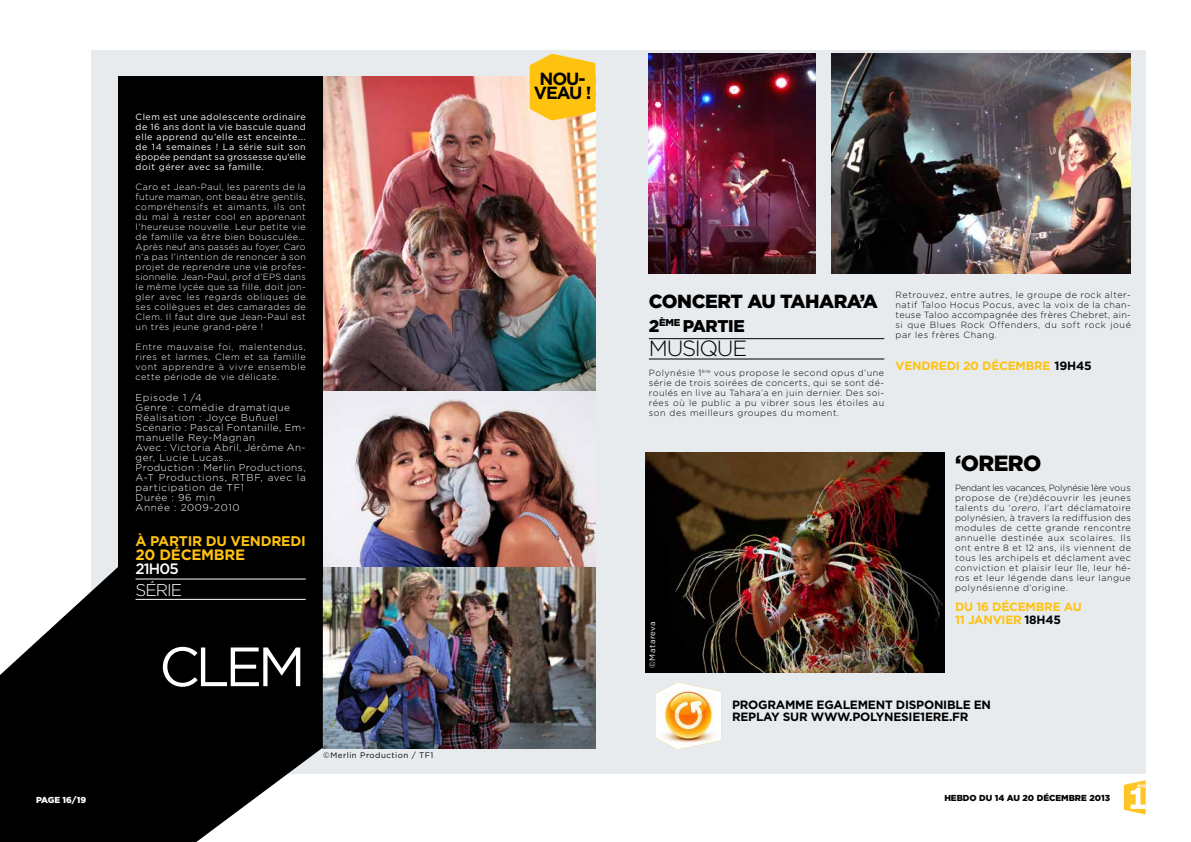
<style>
.page{position:relative;width:1191px;height:842px;background:#fff}
.page>*{position:absolute;margin:0;border:0;box-sizing:border-box;transform-origin:0 0}
.t1{font:55.2px "Gotham";color:#fff}
.t2{font:300 22px "Gotham";color:#000}
.t3{font:900 22px "Gotham";color:#000}
.t4{font:900 19px "Gotham";letter-spacing:-.025em;color:#000}
.t5{font:700 17.6px/14.1px "Gotham";letter-spacing:-.06em;color:#000;text-align:center}
.t6{font:900 17px "Gotham";letter-spacing:-.025em;color:#000}
.t7{font:300 17px "Gotham";letter-spacing:.01em;color:#fff}
.t8{font:700 15px "Gotham";letter-spacing:-.02em;color:#ffc20e}
.t9{font:500 15px "Gotham";letter-spacing:-.06em;color:#fff}
.t10{font:700 14px "Gotham";letter-spacing:-.02em;color:#ffc20e}
.t11{font:700 12px/12px "Gotham";letter-spacing:-.02em;color:#000}
.t12{font:700 12px/13px "Gotham";letter-spacing:-.02em;color:#ffc20e}
.t13{font:300 10px/10px "Gotham";letter-spacing:.05em;color:#fff}
.t14{font:300 9px/10px "Gotham";letter-spacing:.06em;color:#000;text-align:justify}
.t15{font:300 9px/10px "Gotham";letter-spacing:.06em;color:#fff}
.t16{font:9px/10px "Gotham";letter-spacing:.05em;color:#fff;text-align:justify}
.t17{font:900 8.7px "Gotham";color:#000}
.t18{font:900 8.7px "Gotham";color:#fff}
.t19{font:8px "Gotham";letter-spacing:.06em;color:#000}
.t20{font:8px "Gotham";letter-spacing:.06em;color:#fff}
.s1{color:#000}
.s2{font-style:italic}
</style>
<div class="page">
<div style="left:91px;top:50px;width:1054px;height:723px;background:#e7ebee"></div>
<img style="left:323px;top:566px;width:272px;height:182px">
<img style="left:323px;top:77px;width:272px;height:314px">
<img style="left:323px;top:397px;width:272px;height:169px">
<img style="left:832px;top:54px;width:298px;height:219px">
<img style="left:645px;top:453px;width:299px;height:219px">
<img style="left:649px;top:54px;width:166px;height:219px">
<svg style="left:530px;top:54px;width:65px;height:67px;background:#fcc62c"></svg>
<img style="left:655px;top:683px;width:66px;height:66px">
<div style="left:118px;top:77px;width:205px;height:501px;background:#000"></div>
<svg style="left:1123px;top:780px;width:22px;height:34px"></svg>
<svg style="left:0;top:567px;width:323px;height:275px;fill:#000"></svg>
<hr style="left:136px;top:579px;width:170px;height:1px;background:#fff">
<hr style="left:136px;top:599px;width:170px;height:1px;background:#fff">
<hr style="left:649px;top:338px;width:235px;height:1px;background:#000">
<hr style="left:649px;top:359px;width:235px;height:1px;background:#000">
<p class="t16" style="left:136px;top:112px;width:172px">Clem est une adolescente ordinaire de 16 ans dont la vie bascule quand elle apprend qu’elle est enceinte... de 14 semaines ! La série suit son épopée pendant sa grossesse qu’elle doit gérer avec sa famille.</p>
<p class="t15" style="left:136px;top:182px;width:172px">Caro et Jean-Paul, les parents de la future maman, ont beau être gentils, compréhensifs et aimants, ils ont du mal à rester cool en apprenant l’heureuse nouvelle. Leur petite vie de famille va être bien bousculée… Après neuf ans passés au foyer, Caro n’a pas l’intention de renoncer à son projet de reprendre une vie profes&shy;sionnelle. Jean-Paul, prof d’EPS dans le même lycée que sa fille, doit jon&shy;gler avec les regards obliques de ses collègues et des camarades de Clem. I l faut dire que Jean-Paul est un très jeune grand-père !</p>
<p class="t15" style="left:136px;top:342px;width:172px;text-align:justify">Entre mauvaise foi, malentendus, rires et larmes, Clem et sa famille vont apprendre à vivre ensemble cette période de vie délicate.</p>
<p class="t13" style="left:136px;top:392px;width:172px">Episode 1 /4<br>Genre : comédie dramatique<br>Réalisation : Joyce Buñuel<br>Scénario : Pascal Fontanille, Em&shy;manuelle Rey-Magnan<br>Avec : Victoria Abril, Jérôme An&shy;ger, Lucie Lucas…<br>Production : Merlin Productions,<br>A-T Productions, RTBF, avec la participation de TF1<br>Durée : 96 min<br>Année : 2009-2010</p>
<h3 class="t10" style="left:136px;top:532px;width:106px">À PARTIR DU VENDREDI</h3>
<h3 class="t8" style="left:136px;top:545px;width:111px">20 DÉCEMBRE</h3>
<h3 class="t9" style="left:136px;top:559px;width:45px">21h05</h3>
<h3 class="t7" style="left:136px;top:579px;width:48px">série</h3>
<h1 class="t1" style="left:159px;top:631px;width:137px">clem</h1>
<p class="t19" style="left:323px;top:750px;width:112px">©Merlin Production / TF1</p>
<h3 class="t5" style="left:534px;top:72px;width:59px">NOU-<br>VEAU !</h3>
<h3 class="t4" style="left:649px;top:288px;width:231px">CONCERT AU TAHARA’A</h3>
<h3 class="t6" style="left:649px;top:314px;width:96px">2<sup>ÈME</sup> PARTIE</h3>
<h2 class="t2" style="left:649px;top:334px;width:100px">musique</h2>
<p class="t14" style="left:649px;top:367px;width:237px">Polynésie 1<sup>ère</sup> vous propose le second opus d’une série de trois soirées de concerts, qui se sont dé&shy;roulés en live au Tahara’a en juin dernier. Des soi&shy;rées où le public a pu vibrer sous les étoiles au son des meilleurs groupes du moment.</p>
<p class="t14" style="left:895px;top:289px;width:237px">Retrouvez, entre autres, le groupe de rock alter&shy;natif Taloo Hocus Pocus, avec la voix de la chan&shy;teuse Taloo accompagnée des frères Chebret, ain&shy;si que Blues Rock Offenders, du soft rock joué par les frères Chang.</p>
<h3 class="t12" style="left:895px;top:359px;width:197px">VENDREDI 20 DÉCEMBRE <span class="s1">19H45</span></h3>
<p class="t20" style="left:647px;top:668px;width:48px;rotate:-90deg">©Matareva</p>
<h2 class="t3" style="left:955px;top:448px;width:86px">‘ORERO</h2>
<p class="t14" style="left:955px;top:483px;width:177px">Pendant les vacances, Polynésie 1ère vous propose de (re)découvrir les jeunes talents du ‘<span class="s2">orero</span>, l’art déclamatoire polynésien, à travers la rediffusion des modules de cette grande rencontre annuelle destinée aux scolaires. I ls ont entre 8 et 12 ans, ils viennent de tous les archipels et déclament avec conviction et plaisir leur île, leur hé&shy;ros et leur légende dans leur langue polynésienne d’origine.</p>
<h3 class="t12" style="left:955px;top:600px;width:128px">DU 16 DÉCEMBRE AU<br>11 JANVIER <span class="s1">18H45</span></h3>
<h3 class="t11" style="left:732px;top:698px;width:261px">PROGRAMME EGALEMENT DISPONIBLE EN<br>REPLAY SUR</h3>
<h3 class="t11" style="left:811px;top:710px;width:51px">WWW.POLYNE</h3>
<h3 class="t11" style="left:901px;top:710px;width:33px">SIE1ERE</h3>
<h3 class="t11" style="left:949px;top:710px;width:20px">.FR</h3>
<p class="t18" style="left:36px;top:794px;width:52px">PAGE 16/19</p>
<p class="t17" style="left:944px;top:792px;width:8px">HEBDO</p>
<p class="t17" style="left:979px;top:792px;width:132px">DU 14 AU 20 DÉCEMBRE 2013</p>
</div>
